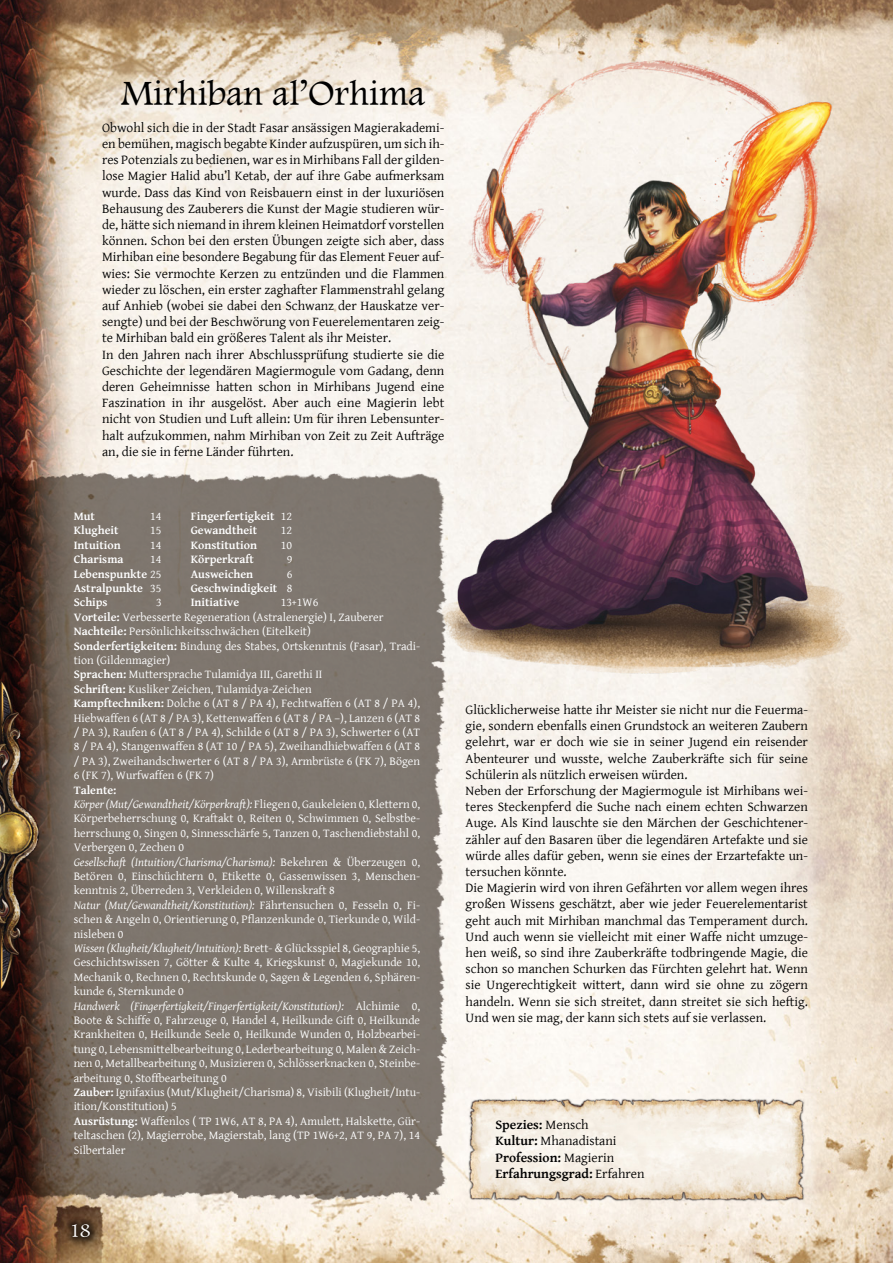
<style>
.page{position:relative;width:893px;height:1263px;background:#fff}
.page>*{position:absolute;margin:0;border:0;box-sizing:border-box;transform-origin:0 0}
.t1{font:36.45px "Andalus";color:#000}
.t2{font:19.5px "Andalus";color:#fff}
.t3{font:13.5px/16.2px "Gentium Basic";color:#000}
.t4{font:700 13.5px/16.2px "Gentium Basic";color:#000}
.t5{font:12px/14.4px "Gentium Basic";color:#fff}
.t6{font:700 12px "Gentium Basic";color:#fff}
.s1{font-weight:400}
.s2{font-weight:700}
.s3{font-style:italic}
</style>
<div class="page">
<img style="left:0;top:0;width:893px;height:1263px">
<img style="left:424px;top:43px;width:447px;height:632px">
<img style="left:0;top:461px;width:446px;height:747px">
<img style="left:0;top:661px;width:63px;height:347px">
<img style="left:466px;top:1096px;width:342px;height:106px">
<div style="left:64px;top:1216px;width:40px;height:35px;background:#000;opacity:.92"></div>
<div style="left:66px;top:1218px;width:30px;height:25px;background:#000;opacity:.74"></div>
<h1 class="t1" style="left:121px;top:67px;width:306px">Mirhiban al’Orhima</h1>
<p class="t3" style="left:102px;top:119px;width:344px">Obwohl sich die in der Stadt Fasar ansässigen Magierakademi&shy;en bemühen, magisch begabte Kinder aufzuspüren, um sich ih&shy;res Potenzials zu bedienen, war es in Mirhibans Fall der gilden&shy;lose Magier Halid abu’l Ketab, der auf ihre Gabe aufmerksam wurde. Dass das Kind von Reisbauern einst in der luxuriösen Behausung des Zauberers die Kunst der Magie studieren wür&shy;de, hätte sich niemand in ihrem kleinen Heimatdorf vorstellen können. Schon bei den ersten Übungen zeigte sich aber, dass Mirhiban eine besondere Begabung für das Element Feuer auf&shy;wies: Sie vermochte Kerzen zu entzünden und die Flammen wieder zu löschen, ein erster zaghafter Flammenstrahl gelang auf Anhieb (wobei sie dabei den Schwanz der Hauskatze ver&shy;sengte) und bei der Beschwörung von Feuerelementaren zeig&shy;te Mirhiban bald ein größeres Talent als ihr Meister.<br>In den Jahren nach ihrer Abschlussprüfung studierte sie die Geschichte der legendären Magiermogule vom Gadang, denn deren Geheimnisse hatten schon in Mirhibans Jugend eine Faszination in ihr ausgelöst. Aber auch eine Magierin lebt nicht von Studien und Luft allein: Um für ihren Lebensunter&shy;halt aufzukommen, nahm Mirhiban von Zeit zu Zeit Aufträge an, die sie in ferne Länder führten.</p>
<p class="t6" style="left:74px;top:507px;width:23px">Mut</p>
<p class="t5" style="left:150px;top:508px;width:13px">14</p>
<p class="t6" style="left:191px;top:507px;width:103px">Fingerfertigkeit <span class="s1">12</span></p>
<p class="t6" style="left:74px;top:521px;width:46px">Klugheit</p>
<p class="t5" style="left:150px;top:523px;width:13px">15</p>
<p class="t6" style="left:191px;top:521px;width:68px">Gewandtheit</p>
<p class="t5" style="left:281px;top:523px;width:13px">12</p>
<p class="t6" style="left:74px;top:536px;width:49px">Intuition</p>
<p class="t5" style="left:150px;top:537px;width:13px">14</p>
<p class="t6" style="left:191px;top:536px;width:68px">Konstitution</p>
<p class="t5" style="left:281px;top:537px;width:13px">10</p>
<p class="t6" style="left:74px;top:550px;width:51px">Charisma</p>
<p class="t5" style="left:150px;top:552px;width:13px">14</p>
<p class="t6" style="left:191px;top:550px;width:65px">Körperkraft</p>
<p class="t5" style="left:287px;top:552px;width:7px">9</p>
<p class="t6" style="left:74px;top:565px;width:89px">Lebenspunkte <span class="s1">25</span></p>
<p class="t6" style="left:191px;top:565px;width:64px">Ausweichen</p>
<p class="t5" style="left:287px;top:566px;width:7px">6</p>
<p class="t6" style="left:74px;top:579px;width:89px">Astralpunkte <span class="s1">35</span></p>
<p class="t6" style="left:191px;top:579px;width:103px">Geschwindigkeit <span class="s1">8</span></p>
<p class="t6" style="left:74px;top:593px;width:35px">Schips</p>
<p class="t5" style="left:156px;top:595px;width:7px">3</p>
<p class="t6" style="left:191px;top:593px;width:50px">Initiative</p>
<p class="t5" style="left:74px;top:595px;width:348px;text-indent:207px">13+1W6<br><span class="s2">Vorteile:</span> Verbesserte Regeneration (Astralenergie) I, Zauberer <span class="s2">Nachteile:</span> Persönlichkeitsschwächen (Eitelkeit)<br><span class="s2">Sonderfertigkeiten:</span> Bindung des Stabes, Ortskenntnis (Fasar), Tradi&shy;tion (Gildenmagier)<br><span class="s2">Sprachen:</span> Muttersprache Tulamidya III, Garethi II<br><span class="s2">Schriften:</span> Kusliker Zeichen, Tulamidya-Zeichen<br><span class="s2">Kampftechniken:</span> Dolche 6 (AT 8 / PA 4), Fechtwaffen 6 (AT 8 / PA 4), Hiebwaffen 6 (AT 8 / PA 3), Kettenwaffen 6 (AT 8 / PA –), Lanzen 6 (AT 8 / PA 3), Raufen 6 (AT 8 / PA 4), Schilde 6 (AT 8 / PA 3), Schwerter 6 (AT 8 / PA 4), Stangenwaffen 8 (AT 10 / PA 5), Zweihandhiebwaffen 6 (AT 8 / PA 3), Zweihandschwerter 6 (AT 8 / PA 3), Armbrüste 6 (FK 7), Bögen 6 (FK 7), Wurfwaffen 6 (FK 7)</p>
<p class="t5" style="left:74px;top:782px;width:348px"><span class="s2">Talente:<br></span><span class="s3">Körper (Mut/Gewandtheit/Körperkraft):</span> Fliegen 0, Gaukeleien 0, Klettern 0, Körperbeherrschung 0, Kraftakt 0, Reiten 0, Schwimmen 0, Selbstbe&shy;herrschung 0, Singen 0, Sinnesschärfe 5, Tanzen 0, Taschendiebstahl 0, Verbergen 0, Zechen 0<br><span class="s3">Gesellschaft (Intuition/Charisma/Charisma):</span> Bekehren &amp; Überzeugen 0, Betören 0, Einschüchtern 0, Etikette 0, Gassenwissen 3, Menschen&shy;kenntnis 2, Überreden 3, Verkleiden 0, Willenskraft 8<br><span class="s3">Natur (Mut/Gewandtheit/Konstitution):</span> Fährtensuchen 0, Fesseln 0, Fi&shy;schen &amp; Angeln 0, Orientierung 0, Pflanzenkunde 0, Tierkunde 0, Wild&shy;nisleben 0<br><span class="s3">Wissen (Klugheit/Klugheit/Intuition):</span> Brett- &amp; Glücksspiel 8, Geographie 5, Geschichtswissen 7, Götter &amp; Kulte 4, Kriegskunst 0, Magiekunde 10, Mechanik 0, Rechnen 0, Rechtskunde 0, Sagen &amp; Legenden 6, Sphären&shy;kunde 6, Sternkunde 0<br><span class="s3">Handwerk (Fingerfertigkeit/Fingerfertigkeit/Konstitution):</span> Alchimie 0, Boote &amp; Schiffe 0, Fahrzeuge 0, Handel 4, Heilkunde Gift 0, Heilkunde Krankheiten 0, Heilkunde Seele 0, Heilkunde Wunden 0, Holzbearbei&shy;tung 0, Lebensmittelbearbeitung 0, Lederbearbeitung 0, Malen &amp; Zeich&shy;nen 0, Metallbearbeitung 0, Musizieren 0, Schlösserknacken 0, Steinbe&shy;arbeitung 0, Stoffbearbeitung 0<br><span class="s2">Zauber:</span> Ignifaxius (Mut/Klugheit/Charisma) 8, Visibili (Klugheit/Intu&shy;ition/Konstitution) 5<br><span class="s2">Ausrüstung:</span> Waffenlos ( TP 1W6, AT 8, PA 4), Amulett, Halskette, Gür&shy;teltaschen (2), Magierrobe, Magierstab, lang (TP 1W6+2, AT 9, PA 7), 14<br>Silbertaler</p>
<h2 class="t2" style="left:69px;top:1216px;width:23px">18</h2>
<p class="t3" style="left:466px;top:701px;width:344px">Glücklicherweise hatte ihr Meister sie nicht nur die Feuerma&shy;gie, sondern ebenfalls einen Grundstock an weiteren Zaubern gelehrt, war er doch wie sie in seiner Jugend ein reisender Abenteurer und wusste, welche Zauberkräfte sich für seine Schülerin als nützlich erweisen würden.<br>Neben der Erforschung der Magiermogule ist Mirhibans wei&shy;teres Steckenpferd die Suche nach einem echten Schwarzen Auge. Als Kind lauschte sie den Märchen der Geschichtener&shy;zähler auf den Basaren über die legendären Artefakte und sie würde alles dafür geben, wenn sie eines der Erzartefakte un&shy;tersuchen könnte.<br>Die Magierin wird von ihren Gefährten vor allem wegen ihres großen Wissens geschätzt, aber wie jeder Feuerelementarist geht auch mit Mirhiban manchmal das Temperament durch.<br>Und auch wenn sie vielleicht mit einer Waffe nicht umzuge&shy;hen weiß, so sind ihre Zauberkräfte todbringende Magie, die schon so manchen Schurken das Fürchten gelehrt hat. Wenn sie Ungerechtigkeit wittert, dann wird sie ohne zu zögern handeln. Wenn sie sich streitet, dann streitet sie sich heftig.<br>Und wen sie mag, der kann sich stets auf sie verlassen.</p>
<p class="t4" style="left:495px;top:1116px;width:151px">Spezies: <span class="s1">Mensch<br></span>Kultur: <span class="s1">Mhanadistani<br></span>Profession: <span class="s1">Magierin<br></span>Erfahrungsgrad: <span class="s1">Erfahren</span></p>
</div>
